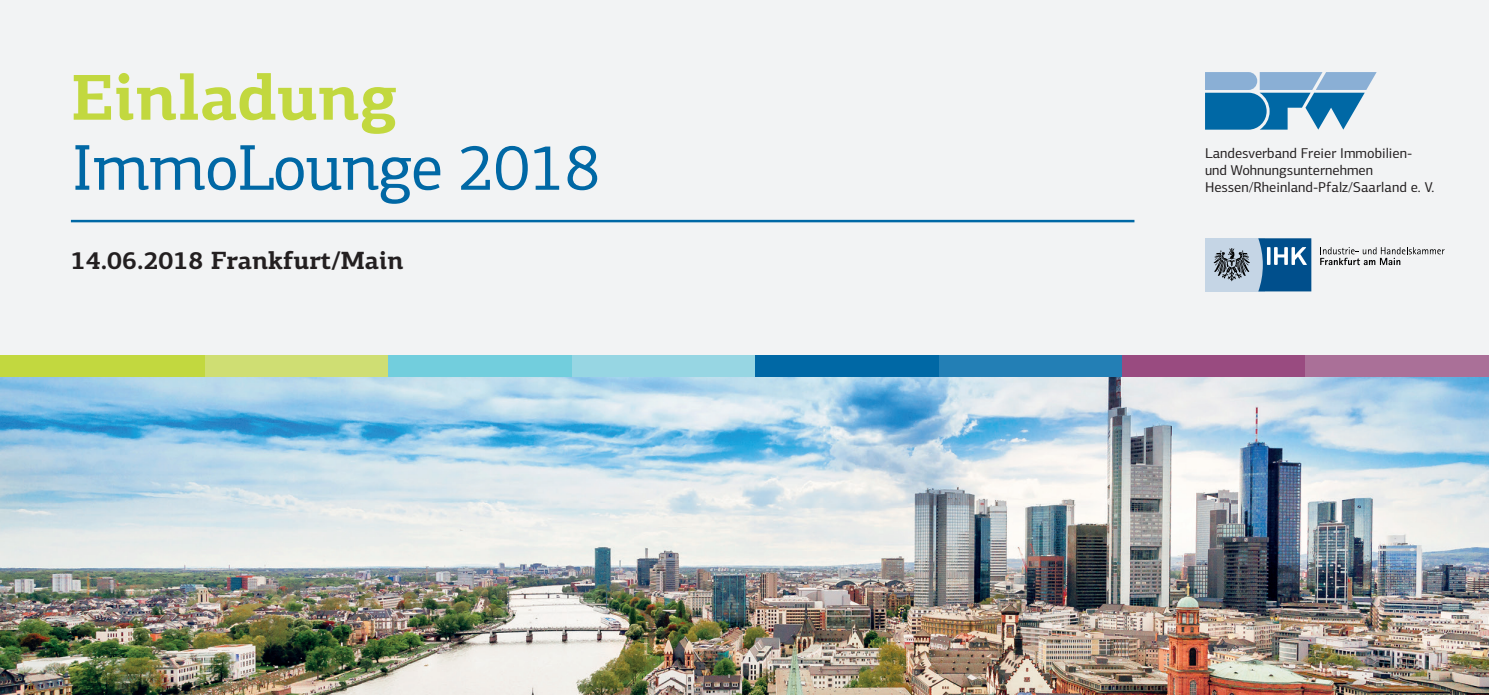
<style>
.page{position:relative;width:1489px;height:695px;background:#fff}
.page>*{position:absolute;margin:0;border:0;box-sizing:border-box;transform-origin:0 0}
.t1{font:65px "PF Centro Slab Pro";letter-spacing:-.015em;color:#0068a5}
.t2{font:700 65px "PF Centro Slab Pro";color:#c2d83f}
.t3{font:700 25px "PF Centro Slab Pro";color:#231f20}
.t4{font:14.25px/17px "PF Centro Sans Pro";color:#231f20}
</style>
<div class="page">
<div style="left:0;top:0;width:1488px;height:694px;background:#f2f3f4"></div>
<img style="left:1px;top:376px;width:1487px;height:318px">
<div style="left:1px;top:354px;width:204px;height:22px;background:#c2d83f"></div>
<div style="left:205px;top:354px;width:183px;height:22px;background:#cfde73"></div>
<div style="left:388px;top:354px;width:184px;height:22px;background:#72cedd"></div>
<div style="left:572px;top:354px;width:183px;height:22px;background:#97d6e3"></div>
<div style="left:755px;top:354px;width:183px;height:22px;background:#0068a5"></div>
<div style="left:938px;top:354px;width:184px;height:22px;background:#237fb5"></div>
<div style="left:1122px;top:354px;width:183px;height:22px;background:#994b80"></div>
<div style="left:1305px;top:354px;width:183px;height:22px;background:#aa7098"></div>
<hr style="left:71px;top:220px;width:1063px;height:2px;background:#0068a5">
<svg style="left:1205px;top:72px;width:171px;height:58px"></svg>
<div style="left:1204px;top:238px;width:60px;height:53px;background:#c5d5e5"></div>
<svg style="left:1258px;top:238px;width:53px;height:53px"></svg>
<svg style="left:1320px;top:247px;width:124px;height:18px"></svg>
<svg style="left:1213px;top:248px;width:36px;height:33px"></svg>
<h1 class="t2" style="left:71px;top:56px;width:328px">Einladung</h1>
<h1 class="t1" style="left:71px;top:128px;width:531px">ImmoLounge 2018</h1>
<h2 class="t3" style="left:71px;top:245px;width:334px">14.06.2018 Frankfurt/Main</h2>
<p class="t4" style="left:1204px;top:144px;width:231px">Landesverband Freier Immobilien&shy;und Wohnungsunternehmen<br>Hessen/Rheinland-Pfalz/Saarland e. V.</p>
</div>
